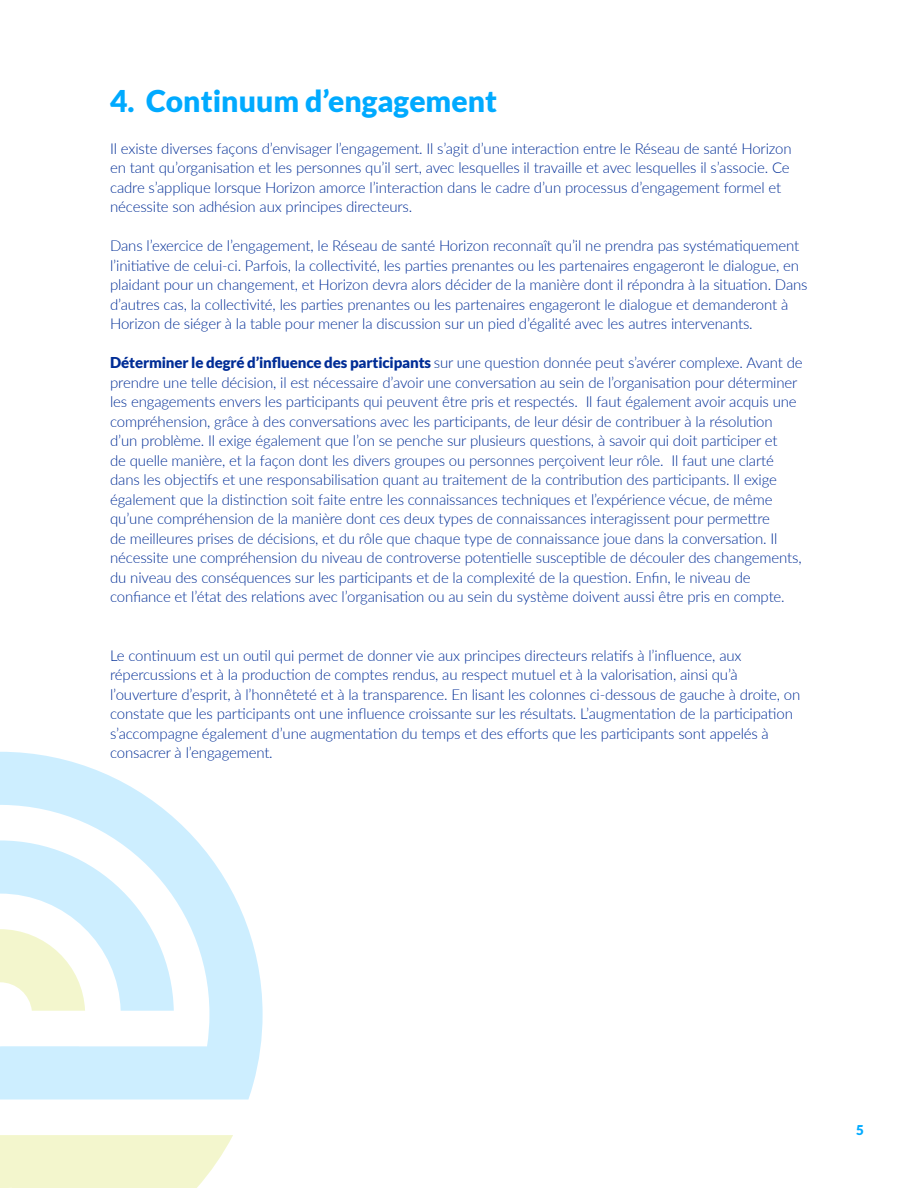
<style>
.page{position:relative;width:918px;height:1188px;background:#fff}
.page>*{position:absolute;margin:0;border:0;box-sizing:border-box;transform-origin:0 0}
.t1{font:900 30px "Lato";color:#0af}
.t2{font:300 15px/19.5px "Lato";letter-spacing:-.01em;color:#002d96}
.t3{font:900 13.5px "Lato";color:#0af}
.s1{font-weight:900}
</style>
<div class="page">
<svg style="left:0;top:1135px;width:233px;height:53px;background:#f3f6d0"></svg>
<svg style="left:0;top:752px;width:263px;height:348px;fill:#cdeeff"></svg>
<p class="t1" style="left:110px;top:83px;width:389px">4. Continuum d’engagement</p>
<p class="t2" style="left:110px;top:138px;width:683px">Il existe diverses façons d’envisager l’engagement. Il s’agit d’une interaction entre le Réseau de santé Horizon en tant qu’organisation et les personnes qu’il sert, avec lesquelles il travaille et avec lesquelles il s’associe. Ce cadre s’applique lorsque Horizon amorce l’interaction dans le cadre d’un processus d’engagement formel et nécessite son adhésion aux principes directeurs.</p>
<p class="t2" style="left:110px;top:235px;width:699px">Dans l’exercice de l’engagement, le Réseau de santé Horizon reconnaît qu’il ne prendra pas systématiquement l’initiative de celui-ci. Parfois, la collectivité, les parties prenantes ou les partenaires engageront le dialogue, en plaidant pour un changement, et Horizon devra alors décider de la manière dont il répondra à la situation. Dans d’autres cas, la collectivité, les parties prenantes ou les partenaires engageront le dialogue et demanderont à Horizon de siéger à la table pour mener la discussion sur un pied d’égalité avec les autres intervenants.</p>
<p class="t2" style="left:110px;top:352px;width:694px"><span class="s1">Déterminer le degré d’influence des participants</span> sur une question donnée peut s’avérer complexe. Avant de prendre une telle décision, il est nécessaire d’avoir une conversation au sein de l’organisation pour déterminer les engagements envers les participants qui peuvent être pris et respectés. Il faut également avoir acquis une compréhension, grâce à des conversations avec les participants, de leur désir de contribuer à la résolution d’un problème. Il exige également que l’on se penche sur plusieurs questions, à savoir qui doit participer et<br>de quelle manière, et la façon dont les divers groupes ou personnes perçoivent leur rôle. Il faut une clarté dans les objectifs et une responsabilisation quant au traitement de la contribution des participants. Il exige également que la distinction soit faite entre les connaissances techniques et l’expérience vécue, de même qu’une compréhension de la manière dont ces deux types de connaissances interagissent pour permettre<br>de meilleures prises de décisions, et du rôle que chaque type de connaissance joue dans la conversation. Il nécessite une compréhension du niveau de controverse potentielle susceptible de découler des changements, du niveau des conséquences sur les participants et de la complexité de la question. Enfin, le niveau de confiance et l’état des relations avec l’organisation ou au sein du système doivent aussi être pris en compte.</p>
<p class="t2" style="left:110px;top:645px;width:692px">Le continuum est un outil qui permet de donner vie aux principes directeurs relatifs à l’influence, aux répercussions et à la production de comptes rendus, au respect mutuel et à la valorisation, ainsi qu’à l’ouverture d’esprit, à l’honnêteté et à la transparence. En lisant les colonnes ci-dessous de gauche à droite, on constate que les participants ont une influence croissante sur les résultats. L’augmentation de la participation s’accompagne également d’une augmentation du temps et des efforts que les participants sont appelés à consacrer à l’engagement.</p>
<p class="t3" style="left:856px;top:1122px;width:9px">5</p>
</div>
